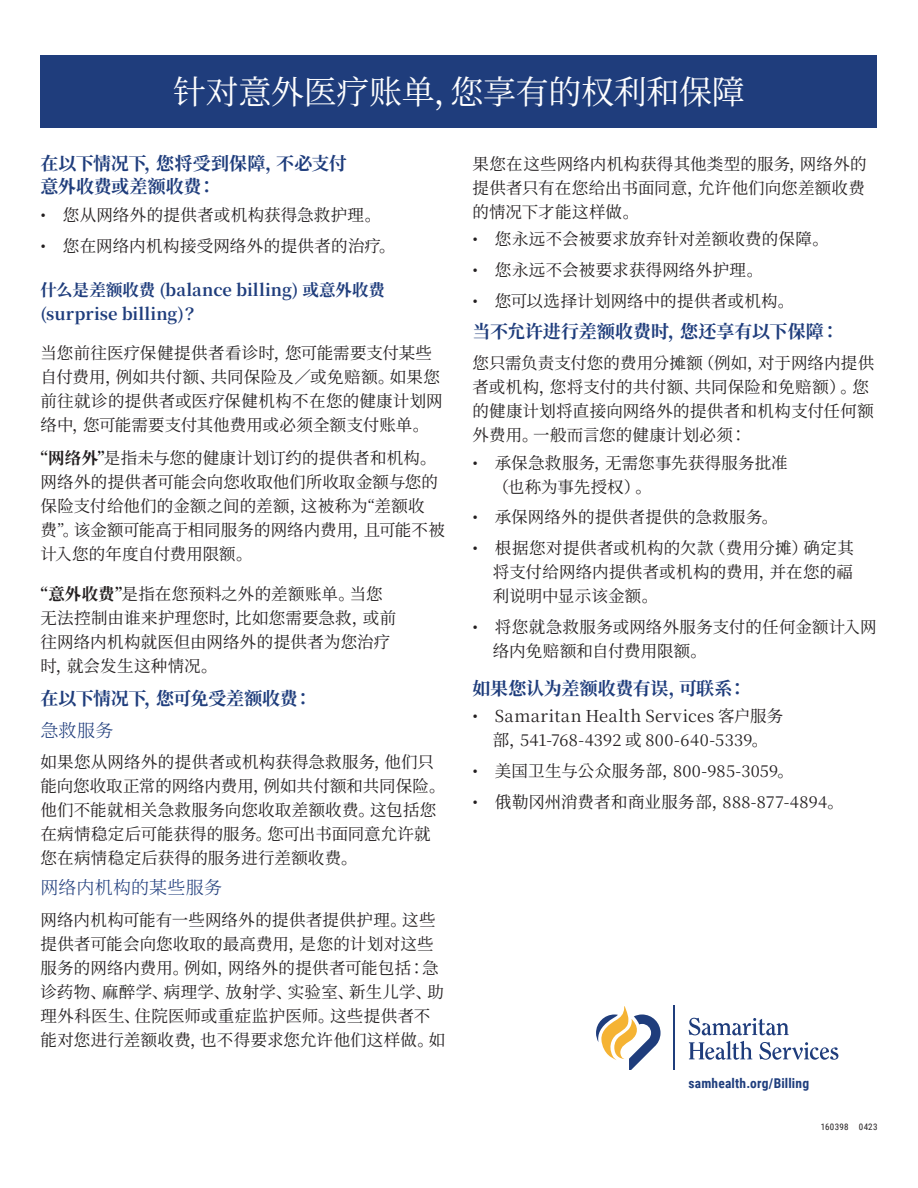
<style>
.page{position:relative;width:918px;height:1188px;background:#fff}
.page>*{position:absolute;margin:0;border:0;box-sizing:border-box;transform-origin:0 0}
.Cover_subhead{font:33px "Source Han Serif K";letter-spacing:-.01em;color:#fff}
.Subheads_copy{font:700 18px/24px "Source Han Serif K";letter-spacing:-.015em;color:#1f3d7c}
.Callout_Body{font:700 18px "Source Han Serif K";letter-spacing:-.01em;color:#1f3d7c}
.Callout_Body-2{font:300 18px "Source Han Serif K";letter-spacing:.015em;color:#1f3d7c}
.Body{font:16.5px/24px "Source Han Serif K";letter-spacing:.01em;color:#231f20}
.Subheads_copy-2{font:700 16.5px/24px "Source Han Serif K";letter-spacing:.005em;color:#1f3d7c}
.Bullets_Z{font:700 13.5px "Roboto Condensed";letter-spacing:.015em;color:#1f3e7d}
.Bullets_Z-2{font:9px "Roboto Condensed";letter-spacing:.035em;color:#231f20}
.s1{font-weight:700}
</style>
<div class="page">
<div style="left:40px;top:55px;width:838px;height:73px;background:#1f3d7c"></div>
<svg style="left:596px;top:1006px;width:65px;height:64px"></svg>
<hr style="left:674px;top:1006px;width:1px;height:64px;background:#1f3d7c">
<svg style="left:689px;top:1018px;width:100px;height:17px"></svg>
<svg style="left:689px;top:1041px;width:63px;height:19px"></svg>
<svg style="left:759px;top:1042px;width:79px;height:18px"></svg>
<p class="Cover_subhead" style="left:173px;top:73px;width:573px">针对意外医疗账单，您享有的权利和保障</p>
<p class="Subheads_copy" style="left:40px;top:151px;width:308px">在以下情况下，您将受到保障，不必支付意外收费或差额收费：</p>
<p class="Body" style="left:40px;top:203px;width:342px">• 您从网络外的提供者或机构获得急救护理。</p>
<p class="Body" style="left:40px;top:234px;width:357px">• 您在网络内机构接受网络外的提供者的治疗。</p>
<p class="Subheads_copy-2" style="left:40px;top:278px;width:346px">什么是差额收费 (balance billing) 或意外收费(surprise billing)？</p>
<p class="Body" style="left:40px;top:341px;width:404px">当您前往医疗保健提供者看诊时，您可能需要支付某些自付费用，例如共付额、共同保险及／或免赔额。如果您前往就诊的提供者或医疗保健机构不在您的健康计划网络中，您可能需要支付其他费用或必须全额支付账单。</p>
<p class="Body" style="left:40px;top:446px;width:406px"><span class="s1">“网络外”</span>是指未与您的健康计划订约的提供者和机构。网络外的提供者可能会向您收取他们所收取金额与您的保险支付给他们的金额之间的差额，这被称为“差额收费”。该金额可能高于相同服务的网络内费用，且可能不被计入您的年度自付费用限额。</p>
<p class="Body" style="left:40px;top:582px;width:357px"><span class="s1">“意外收费”</span>是指在您预料之外的差额账单。当您无法控制由谁来护理您时，比如您需要急救，或前往网络内机构就医但由网络外的提供者为您治疗时，就会发生这种情况。</p>
<p class="Subheads_copy" style="left:40px;top:687px;width:273px">在以下情况下，您可免受差额收费：</p>
<p class="Callout_Body-2" style="left:40px;top:720px;width:75px">急救服务</p>
<p class="Body" style="left:40px;top:750px;width:407px">如果您从网络外的提供者或机构获得急救服务，他们只能向您收取正常的网络内费用，例如共付额和共同保险。他们不能就相关急救服务向您收取差额收费。这包括您在病情稳定后可能获得的服务。您可出书面同意允许就您在病情稳定后获得的服务进行差额收费。</p>
<p class="Callout_Body-2" style="left:40px;top:877px;width:183px">网络内机构的某些服务</p>
<p class="Body" style="left:40px;top:908px;width:406px">网络内机构可能有一些网络外的提供者提供护理。这些提供者可能会向您收取的最高费用，是您的计划对这些服务的网络内费用。例如，网络外的提供者可能包括：急诊药物、麻醉学、病理学、放射学、实验室、新生儿学、助理外科医生、住院医师或重症监护医师。这些提供者不能对您进行差额收费，也不得要求您允许他们这样做。如</p>
<p class="Body" style="left:473px;top:152px;width:396px;text-align:justify">果您在这些网络内机构获得其他类型的服务，网络外的提供者只有在您给出书面同意，允许他们向您差额收费的情况下才能这样做。</p>
<p class="Body" style="left:473px;top:227px;width:358px">• 您永远不会被要求放弃针对差额收费的保障。</p>
<p class="Body" style="left:473px;top:258px;width:292px">• 您永远不会被要求获得网络外护理。</p>
<p class="Body" style="left:473px;top:289px;width:323px">• 您可以选择计划网络中的提供者或机构。</p>
<p class="Callout_Body" style="left:472px;top:321px;width:368px">当不允许进行差额收费时，您还享有以下保障：</p>
<p class="Body" style="left:472px;top:351px;width:403px">您只需负责支付您的费用分摊额（例如，对于网络内提供者或机构，您将支付的共付额、共同保险和免赔额）。您的健康计划将直接向网络外的提供者和机构支付任何额外费用。一般而言您的健康计划必须：</p>
<p class="Body" style="left:493px;top:451px;width:297px;text-indent:-20px">• 承保急救服务，无需您事先获得服务批准（也称为事先授权）。</p>
<p class="Body" style="left:472px;top:506px;width:307px">• 承保网络外的提供者提供的急救服务。</p>
<p class="Body" style="left:493px;top:536px;width:363px;text-align:justify;text-indent:-20px">• 根据您对提供者或机构的欠款（费用分摊）确定其将支付给网络内提供者或机构的费用，并在您的福利说明中显示该金额。</p>
<p class="Body" style="left:493px;top:615px;width:385px;text-indent:-20px">• 将您就急救服务或网络外服务支付的任何金额计入网络内免赔额和自付费用限额。</p>
<p class="Subheads_copy" style="left:472px;top:676px;width:276px">如果您认为差额收费有误，可联系：</p>
<p class="Body" style="left:472px;top:704px;width:312px;text-align:center">• Samaritan Health Services 客户服务部，541‑768‑4392 或 800‑640‑5339。</p>
<p class="Body" style="left:472px;top:759px;width:323px">• 美国卫生与公众服务部，800-985-3059。</p>
<p class="Body" style="left:472px;top:790px;width:373px">• 俄勒冈州消费者和商业服务部，888-877-4894。</p>
<p class="Bullets_Z" style="left:689px;top:1073px;width:122px">samhealth.org/Billing</p>
<p class="Bullets_Z-2" style="left:821px;top:1120px;width:58px">160398 0423</p>
</div>
